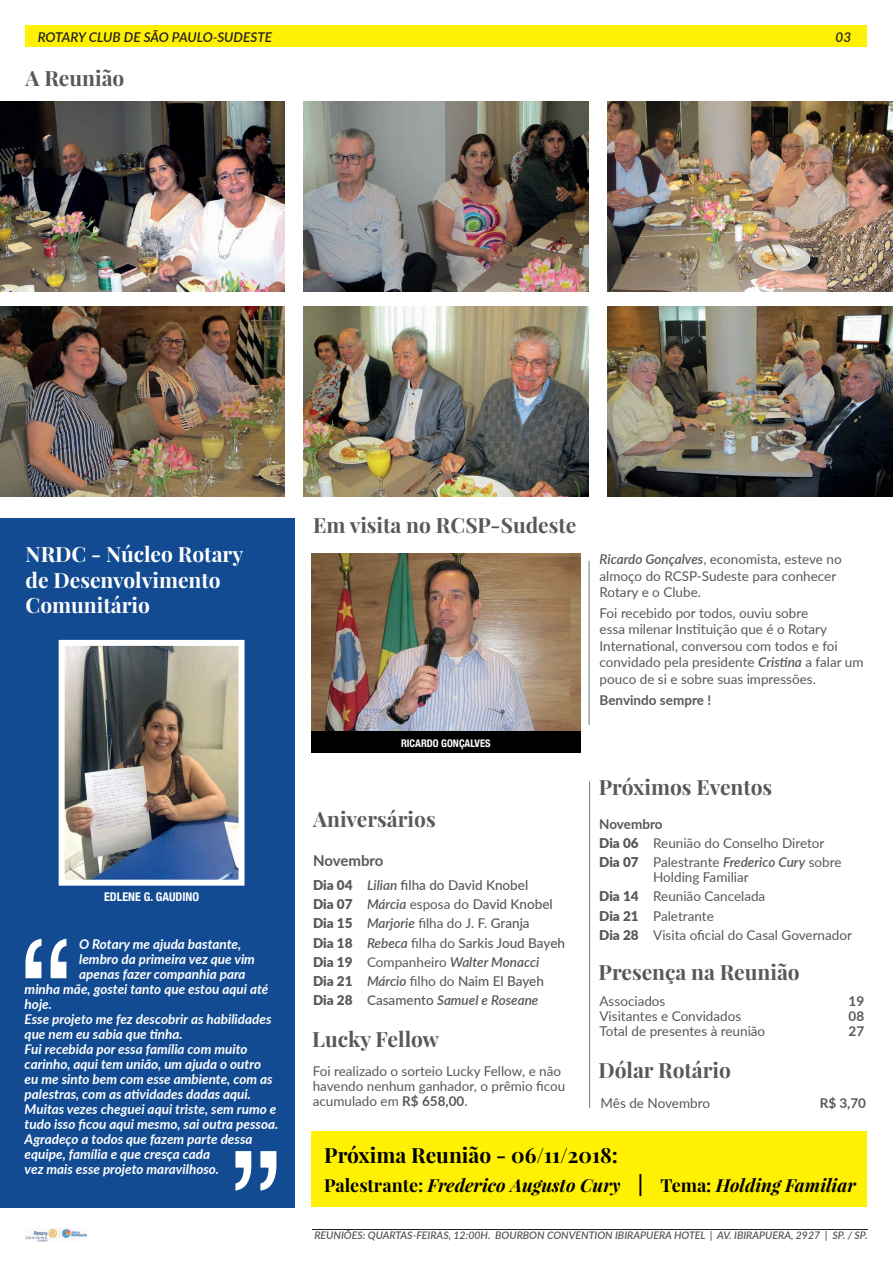
<style>
.page{position:relative;width:893px;height:1263px;background:#fff}
.page>*{position:absolute;margin:0;border:0;box-sizing:border-box;transform-origin:0 0}
.t1{font:700 21px "Playfair Display";color:#57585a}
.t2{font:700 21px/25.2px "Playfair Display";color:#fff}
.t3{font:700 21px "Playfair Display";color:#000}
.t4{font:italic 700 18px "Playfair Display";color:#000}
.t5{font:700 15px "Lato";letter-spacing:-.015em;color:#57585a}
.t6{font:13.5px/16.5px "Lato";color:#57585a}
.t7{font:italic 700 13.5px "Lato";color:#fff}
.t8{font:500 13.5px/19.2px "Lato";color:#57585a}
.t9{font:italic 600 13.5px "Lato";color:#231f20}
.t10{font:700 13.5px "Lato";color:#57585a}
.t11{font:700 condensed 12px "Helvetica Neue";color:#fff}
.t12{font:italic 600 10.5px "Lato";color:#57585a}
.t13{font:700 condensed 10.5px "Helvetica Neue";color:#fff}
.s1{font-weight:600;font-style:italic}
.s2{font-weight:700}
.s3{font-weight:900}
.s4{font-weight:400}
.s5{font-style:normal}
.s6{font-size:21px}
</style>
<div class="page">
<div style="left:26px;top:25px;width:841px;height:22px;background:#fff101"></div>
<img style="left:26px;top:1228px;width:60px;height:13px">
<hr style="left:312px;top:1229px;width:555px;height:1px;background:#241e1b">
<div style="left:0;top:518px;width:294px;height:689px;background:#124b92"></div>
<hr style="left:589px;top:561px;width:1px;height:164px;background:#75787c">
<img style="left:0;top:102px;width:284px;height:190px">
<img style="left:303px;top:102px;width:285px;height:190px">
<img style="left:607px;top:102px;width:286px;height:190px">
<img style="left:0;top:307px;width:284px;height:190px">
<img style="left:303px;top:307px;width:285px;height:190px">
<img style="left:607px;top:307px;width:286px;height:190px">
<div style="left:311px;top:1131px;width:556px;height:76px;background:#fff101"></div>
<hr style="left:589px;top:781px;width:1px;height:327px;background:#75787c">
<img style="left:312px;top:553px;width:269px;height:178px">
<div style="left:311px;top:731px;width:270px;height:21px;background:#000"></div>
<svg style="left:25px;top:939px;width:41px;height:39px"></svg>
<svg style="left:235px;top:1151px;width:41px;height:39px"></svg>
<img style="left:66px;top:647px;width:171px;height:232px">
<div style="left:59px;top:640px;width:185px;height:246px;border:6px solid #fff"></div>
<p class="t9" style="left:38px;top:27px;width:236px">ROTARY CLUB DE SÃO PAULO-SUDESTE</p>
<p class="t9" style="left:836px;top:27px;width:17px">03</p>
<h1 class="t1" style="left:26px;top:65px;width:100px">A Reunião</h1>
<h1 class="t2" style="left:26px;top:542px;width:219px">NRDC - Núcleo Rotary de Desenvolvimento<br>Comunitário</h1>
<p class="t11" style="left:104px;top:886px;width:96px">EDLENE G. GAUDINO</p>
<p class="t7" style="left:79px;top:934px;width:164px">O Rotary me ajuda bastante,</p>
<p class="t7" style="left:79px;top:949px;width:177px">lembro da primeira vez que vim</p>
<p class="t7" style="left:79px;top:964px;width:168px">apenas fazer companhia para</p>
<p class="t7" style="left:25px;top:979px;width:245px">minha mãe, gostei tanto que estou aqui até</p>
<p class="t7" style="left:25px;top:994px;width:29px">hoje.</p>
<p class="t7" style="left:25px;top:1009px;width:248px">Esse projeto me fez descobrir as habilidades</p>
<p class="t7" style="left:25px;top:1024px;width:160px">que nem eu sabia que tinha.</p>
<p class="t7" style="left:25px;top:1039px;width:224px">Fui recebida por essa família com muito</p>
<p class="t7" style="left:25px;top:1054px;width:238px">carinho, aqui tem união, um ajuda o outro</p>
<p class="t7" style="left:25px;top:1069px;width:249px">eu me sinto bem com esse ambiente, com as</p>
<p class="t7" style="left:25px;top:1084px;width:228px">palestras, com as atividades dadas aqui.</p>
<p class="t7" style="left:25px;top:1099px;width:253px">Muitas vezes cheguei aqui triste, sem rumo e</p>
<p class="t7" style="left:25px;top:1114px;width:255px">tudo isso ficou aqui mesmo, sai outra pessoa.</p>
<p class="t7" style="left:25px;top:1129px;width:229px">Agradeço a todos que fazem parte dessa</p>
<p class="t7" style="left:25px;top:1144px;width:187px">equipe, família e que cresça cada</p>
<p class="t7" style="left:25px;top:1159px;width:196px">vez mais esse projeto maravilhoso.</p>
<h1 class="t1" style="left:313px;top:512px;width:265px">Em visita no RCSP-Sudeste</h1>
<p class="t13" style="left:401px;top:734px;width:91px">RICARDO GONÇALVES</p>
<p class="t6" style="left:600px;top:550px;width:244px"><span class="s1">Ricardo Gonçalves</span>, economista, esteve no almoço do RCSP-Sudeste para conhecer<br>Rotary e o Clube.</p>
<p class="t6" style="left:600px;top:604px;width:265px">Foi recebido por todos, ouviu sobre<br>essa milenar Instituição que é o Rotary International, conversou com todos e foi convidado pela presidente <span class="s1">Cristina</span> a falar um pouco de si e sobre suas impressões.</p>
<p class="t10" style="left:600px;top:690px;width:113px">Benvindo sempre !</p>
<h1 class="t1" style="left:599px;top:774px;width:175px">Próximos Eventos</h1>
<h1 class="t1" style="left:313px;top:806px;width:124px">Aniversários</h1>
<p class="t6" style="left:599px;top:813px;width:244px;line-height:19.2px"><span class="s2">Novembro<br></span><span class="s3">Dia 06</span> Reunião do Conselho Diretor<br><span class="s3">Dia 07</span> Palestrante <span class="s1">Frederico Cury</span> sobre</p>
<p class="t6" style="left:599px;top:867px;width:254px;line-height:19.2px;text-indent:54px">Holding Familiar<br><span class="s3">Dia 14</span> Reunião Cancelada<br><span class="s3">Dia 21</span> Paletrante<br><span class="s3">Dia 28</span> Visita oficial do Casal Governador</p>
<p class="t5" style="left:313px;top:850px;width:72px">Novembro</p>
<p class="t8" style="left:313px;top:875px;width:253px"><span class="s3">Dia 04</span> <span class="s1">Lilian</span> filha do David Knobel<br><span class="s3">Dia 07</span> <span class="s1">Márcia</span> <span class="s4">esposa do</span> David Knobel <span class="s3">Dia 15</span> <span class="s1">Marjorie</span> <span class="s4">filha do</span> J. F. Granja<br><span class="s3">Dia 18</span> <span class="s1">Rebeca</span> <span class="s4">filha do</span> Sarkis Joud Bayeh <span class="s3">Dia 19</span> <span class="s4">Companheiro</span> <span class="s1">Walter Monacci<br></span><span class="s3">Dia 21</span> <span class="s1">Márcio</span> <span class="s4">filho do</span> Naim El Bayeh <span class="s3">Dia 28</span> Casamento <span class="s1">Samuel e Roseane</span></p>
<h1 class="t1" style="left:598px;top:958px;width:203px">Presença na Reunião</h1>
<p class="t6" style="left:599px;top:992px;width:67px">Associados</p>
<p class="t10" style="left:848px;top:991px;width:17px">19</p>
<p class="t6" style="left:599px;top:1007px;width:143px">Visitantes e Convidados</p>
<p class="t10" style="left:848px;top:1006px;width:17px">08</p>
<p class="t6" style="left:599px;top:1022px;width:167px">Total de presentes à reunião</p>
<p class="t10" style="left:848px;top:1021px;width:17px">27</p>
<h1 class="t1" style="left:312px;top:1026px;width:128px">Lucky Fellow</h1>
<p class="t6" style="left:313px;top:1062px;width:250px">Foi realizado o sorteio Lucky Fellow, e não</p>
<h1 class="t1" style="left:598px;top:1057px;width:134px">Dólar Rotário</h1>
<p class="t6" style="left:313px;top:1078px;width:254px;line-height:15px">havendo nenhum ganhador, o prêmio ficou acumulado em <span class="s2">R$ 658,00</span>.</p>
<p class="t6" style="left:601px;top:1094px;width:111px">Mês de Novembro</p>
<p class="t10" style="left:820px;top:1093px;width:48px">R$ 3,70</p>
<h1 class="t3" style="left:324px;top:1142px;width:295px">Próxima Reunião - 06/11/2018:</h1>
<h2 class="t4" style="left:324px;top:1173px;width:533px"><span class="s5">Palestrante:</span> Frederico Augusto Cury <span class="s6">|</span> <span class="s5">Tema:</span> Holding Familiar</h2>
<p class="t12" style="left:314px;top:1227px;width:554px">REUNIÕES: QUARTAS-FEIRAS, 12:00H. BOURBON CONVENTION IBIRAPUERA HOTEL | AV. IBIRAPUERA, 2927 | SP. / SP.</p>
</div>
